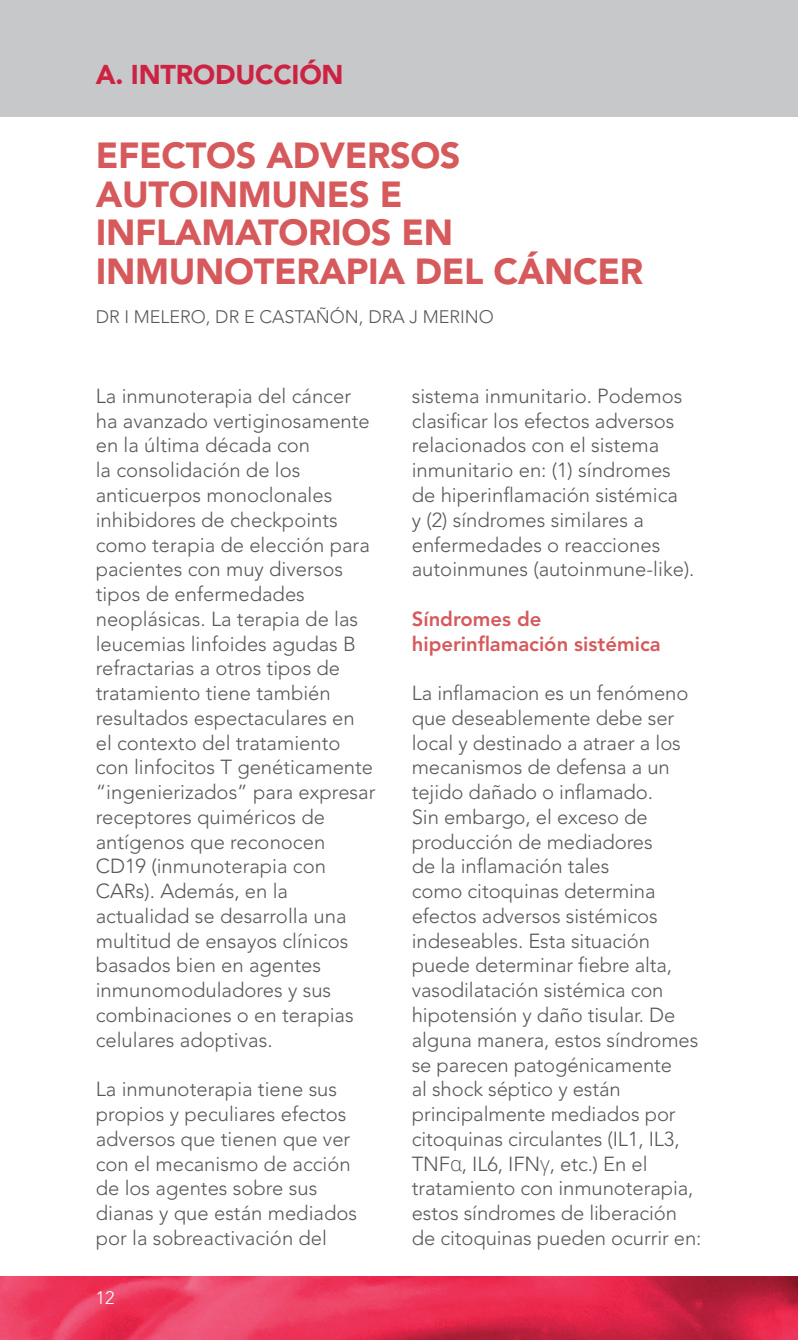
<style>
.page{position:relative;width:798px;height:1340px;background:#fff}
.page>*{position:absolute;margin:0;border:0;box-sizing:border-box;transform-origin:0 0}
.List_Paragraph{font:900 36px/38.9px "Avenir";letter-spacing:-.01em;color:#d6595c}
.t1{font:900 27px "Avenir";letter-spacing:-.01em;color:#cd2343}
.t2{font:300 20.25px/24.8px "Avenir";color:#57585a}
.List_Paragraph-2{font:800 20.25px/24.8px "Avenir";color:#d6595c}
.t3{font:300 18px "Avenir";color:#57585a}
.t4{font:300 18px "Avenir";color:#fff}
.s1{font-family:"Open Sans"}
</style>
<div class="page">
<img style="left:0;top:1276px;width:797px;height:63px">
<div style="left:0;top:0;width:797px;height:117px;background:#c7c8ca"></div>
<p class="t1" style="left:96px;top:59px;width:249px">A. INTRODUCCIÓN</p>
<p class="List_Paragraph" style="left:96px;top:135px;width:549px">EFECTOS ADVERSOS<br>AUTOINMUNES E<br>INFLAMATORIOS EN<br>INMUNOTERAPIA DEL CÁNCER</p>
<p class="t3" style="left:96px;top:306px;width:399px">DR I MELERO, DR E CASTAÑÓN, DRA J MERINO</p>
<p class="t2" style="left:96px;top:383px;width:281px">La inmunoterapia del cáncer ha avanzado vertiginosamente en la última década con<br>la consolidación de los anticuerpos monoclonales inhibidores de checkpoints como terapia de elección para pacientes con muy diversos tipos de enfermedades neoplásicas. La terapia de las leucemias linfoides agudas B refractarias a otros tipos de tratamiento tiene también resultados espectaculares en el contexto del tratamiento con linfocitos T genéticamente “ingenierizados” para expresar receptores quiméricos de antígenos que reconocen<br>CD19 (inmunoterapia con<br>CARs). Además, en la actualidad se desarrolla una multitud de ensayos clínicos basados bien en agentes inmunomoduladores y sus combinaciones o en terapias celulares adoptivas.</p>
<p class="t2" style="left:96px;top:1076px;width:263px">La inmunoterapia tiene sus propios y peculiares efectos adversos que tienen que ver con el mecanismo de acción de los agentes sobre sus dianas y que están mediados por la sobreactivación del</p>
<p class="t4" style="left:96px;top:1287px;width:20px">12</p>
<p class="t2" style="left:411px;top:383px;width:284px">sistema inmunitario. Podemos clasificar los efectos adversos relacionados con el sistema inmunitario en: (1) síndromes de hiperinflamación sistémica<br>y (2) síndromes similares a enfermedades o reacciones autoinmunes (autoinmune-like).</p>
<p class="List_Paragraph-2" style="left:411px;top:606px;width:250px">Síndromes de hiperinflamación sistémica</p>
<p class="t2" style="left:411px;top:680px;width:291px">La inflamacion es un fenómeno que deseablemente debe ser local y destinado a atraer a los mecanismos de defensa a un tejido dañado o inflamado.<br>Sin embargo, el exceso de producción de mediadores<br>de la inflamación tales<br>como citoquinas determina efectos adversos sistémicos indeseables. Esta situación puede determinar fiebre alta, vasodilatación sistémica con hipotensión y daño tisular. De alguna manera, estos síndromes se parecen patogénicamente<br>al shock séptico y están principalmente mediados por citoquinas circulantes (IL1, IL3,<br>TNF<span class="s1">α</span>, IL6, IFN<span class="s1">γ</span>, etc.) En el tratamiento con inmunoterapia, estos síndromes de liberación de citoquinas pueden ocurrir en:</p>
</div>
